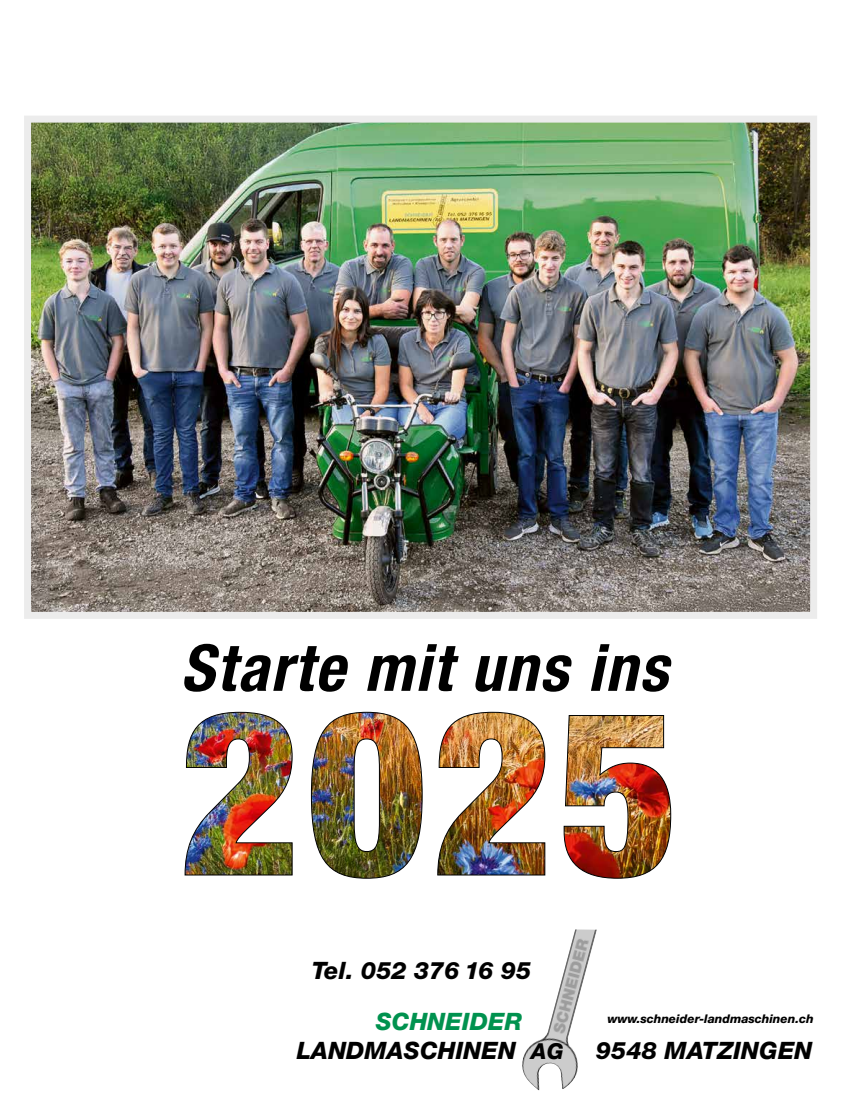
<style>
.page{position:relative;width:842px;height:1106px;background:#fff}
.page>*{position:absolute;margin:0;border:0;box-sizing:border-box;transform-origin:0 0}
.t1{font:italic 700 condensed 64.6px "Helvetica Neue LT Pro";letter-spacing:.03em;color:#000}
.t2{font:italic 800 24px/28.8px "Helvetica Neue LT Pro";letter-spacing:.005em;color:#000}
.t3{font:italic 800 12px "Helvetica Neue LT Pro";color:#000}
.s1{color:#00924f}
.s2{font-size:22px}
</style>
<div class="page">
<img style="left:522px;top:1002px;width:34px;height:71px">
<img style="left:32px;top:124px;width:777px;height:487px">
<div style="left:24px;top:116px;width:793px;height:503px;border:7px solid #ececec"></div>
<img style="left:184px;top:711px;width:487px;height:167px">
<h1 class="t1" style="left:181px;top:629px;width:489px">Starte mit uns ins</h1>
<p class="t2" style="left:312px;top:955px;width:221px">Tel. 052 376 16 95</p>
<p class="t2" style="left:297px;top:1007px;width:269px;text-indent:79px"><span class="s1">SCHNEIDER<br></span>LANDMASCHINEN <span class="s2">AG</span></p>
<p class="t3" style="left:607px;top:1011px;width:208px">www.schneider-landmaschinen.ch</p>
<p class="t2" style="left:596px;top:1035px;width:218px">9548 MATZINGEN</p>
</div>
